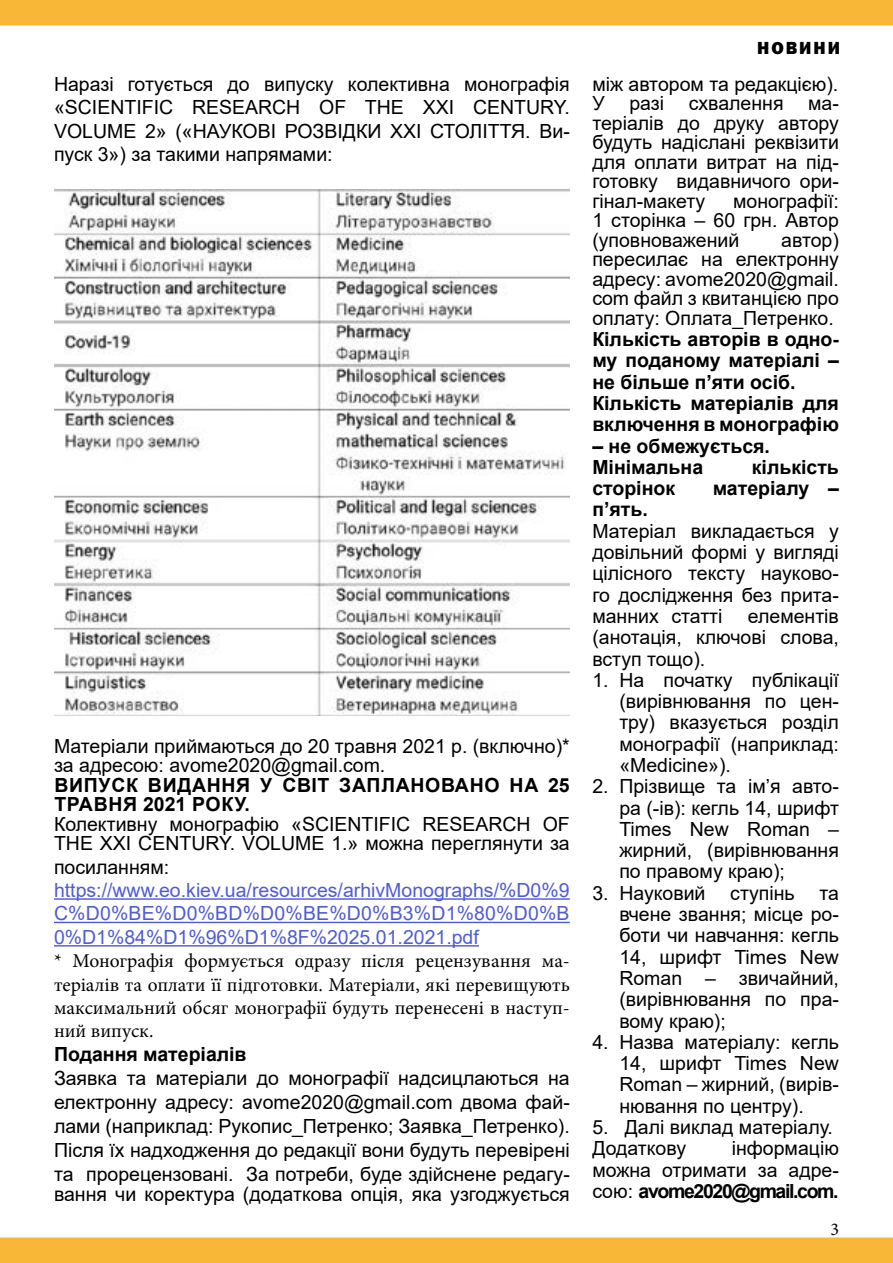
<style>
.page{position:relative;width:893px;height:1263px;background:#fff}
.page>*{position:absolute;margin:0;border:0;box-sizing:border-box;transform-origin:0 0}
.t1{font:19.5px/21.3px "Arial";color:#000;text-align:justify}
.t2{font:700 19.5px/21.3px "Arial";color:#000}
.t3{font:19.5px/23.4px "Minion Pro";color:#000;text-align:justify}
.t4{font:19.5px/23.4px "Arial";color:#4f5cd6;text-align:justify}
.t5{font:700 19.5px/19.5px "Arial";letter-spacing:.035em;color:#000}
.t6{font:800 18px "Franklin Gothic";letter-spacing:.11em;color:#000}
.t7{font:18px "Minion Pro";color:#000}
.s1{font-weight:700}
</style>
<div class="page">
<div style="left:0;top:0;width:893px;height:26px;background:#f9b738"></div>
<div style="left:0;top:1237px;width:893px;height:26px;background:#f9b738"></div>
<img style="left:54px;top:189px;width:516px;height:527px">
<hr style="left:54px;top:898px;width:516px;height:2px;background:#4f5cd6">
<hr style="left:54px;top:922px;width:516px;height:1px;background:#4f5cd6">
<hr style="left:54px;top:945px;width:425px;height:1px;background:#4f5cd6">
<p class="t1" style="left:54px;top:72px;width:517px;line-height:23.4px">Наразі готується до випуску колективна монографія «SCIENTIFIC RESEARCH OF THE XXI CENTURY.<br>VOLUME 2» («НАУКОВІ РОЗВІДКИ ХХІ СТОЛІТТЯ. Ви&shy;пуск 3») за такими напрямами:</p>
<p class="t1" style="left:54px;top:736px;width:517px;line-height:19.5px">Матеріали приймаються до 20 травня 2021 р. (включно)* за адресою: avome2020@gmail.com.</p>
<p class="t5" style="left:54px;top:775px;width:517px">ВИПУСК ВИДАННЯ У СВІТ ЗАПЛАНОВАНО НА 25<br>ТРАВНЯ 2021 РОКУ.</p>
<p class="t1" style="left:54px;top:814px;width:517px;line-height:19.5px">Колективну монографію «SCIENTIFIC RESEARCH OF<br>THE XXI CENTURY. VOLUME 1.» можна переглянути за</p>
<p class="t1" style="left:54px;top:856px;width:117px">посиланням:</p>
<p class="t4" style="left:54px;top:878px;width:517px">https://www.eo.kiev.ua/resources/arhivMonographs/%D0%9<br>C%D0%BE%D0%BD%D0%BE%D0%B3%D1%80%D0%B 0%D1%84%D1%96%D1%8F%2025.01.2021.pdf</p>
<p class="t3" style="left:54px;top:949px;width:517px">* Монографія формується одразу після рецензування ма&shy;теріалів та оплати її підготовки. Матеріали, які перевищують максимальний обсяг монографії будуть перенесені в наступ&shy;ний випуск.</p>
<p class="t2" style="left:54px;top:1044px;width:194px">Подання матеріалів</p>
<p class="t1" style="left:54px;top:1066px;width:517px;line-height:24px">Заявка та матеріали до монографії надсицлаються на електронну адресу: avome2020@gmail.com двома фай&shy;лами (наприклад: Рукопис_Петренко; Заявка_Петренко).<br>Після їх надходження до редакції вони будуть перевірені та прорецензовані. За потреби, буде здійснене редагу-</p>
<p class="t1" style="left:54px;top:1183px;width:517px">вання чи коректура (додаткова опція, яка узгоджується</p>
<p class="t6" style="left:757px;top:36px;width:85px">НОВИНИ</p>
<p class="t1" style="left:592px;top:74px;width:248px;line-height:19.5px">між автором та редакцією).<br>У</p>
<p class="t1" style="left:629px;top:93px;width:36px">разі</p>
<p class="t1" style="left:689px;top:93px;width:96px">схвалення</p>
<p class="t1" style="left:592px;top:94px;width:248px;line-height:19.5px;text-indent:216px">ма&shy;теріалів до друку автору будуть надіслані реквізити для оплати витрат на під&shy;готовку видавничого ори&shy;гінал-макету</p>
<p class="t1" style="left:592px;top:191px;width:248px;line-height:19.5px;text-indent:141px">монографії:<br>1 сторінка – 60 грн. Автор (уповноважений</p>
<p class="t1" style="left:592px;top:230px;width:248px;line-height:19.5px;text-indent:189px">автор) пересилає на електронну адресу: avome2020@gmail. com файл з квитанцією про оплату: Оплата_Петренко.</p>
<p class="t2" style="left:592px;top:329px;width:248px">Кількість авторів в одно&shy;му поданому матеріалі – не більше п’яти осіб.<br>Кількість матеріалів для включення в монографію</p>
<p class="t2" style="left:592px;top:435px;width:179px">– не обмежується.<br>Мінімальна</p>
<p class="t2" style="left:752px;top:457px;width:89px">кількість</p>
<p class="t2" style="left:592px;top:478px;width:84px">сторінок</p>
<p class="t2" style="left:713px;top:478px;width:128px">матеріалу –</p>
<p class="t2" style="left:592px;top:499px;width:57px">п’ять.</p>
<p class="t1" style="left:592px;top:520px;width:248px">Матеріал викладається у довільний формі у вигляді цілісного тексту науково&shy;го дослідження без прита&shy;манних статті</p>
<p class="t1" style="left:592px;top:605px;width:248px;text-indent:156px">елементів (анотація, ключові слова, вступ тощо).</p>
<p class="t1" style="left:619px;top:669px;width:221px;text-indent:-27px">1. На початку публікації (вирівнювання по цен&shy;тру) вказується розділ монографії (наприклад: «Medicine»).</p>
<p class="t1" style="left:619px;top:776px;width:221px;text-indent:-27px">2. Прізвище та ім’я авто&shy;ра (-ів): кегль 14, шрифт Times New Roman – жирний, (вирівнювання по правому краю);</p>
<p class="t1" style="left:592px;top:882px;width:115px">3. Науковий</p>
<p class="t1" style="left:730px;top:882px;width:66px">ступінь</p>
<p class="t1" style="left:619px;top:882px;width:221px;text-indent:200px">та вчене звання; місце ро&shy;боти чи навчання: кегль 14, шрифт Times New Roman – звичайний, (вирівнювання по пра&shy;вому краю);</p>
<p class="t1" style="left:619px;top:1031px;width:221px;text-indent:-27px">4. Назва матеріалу: кегль 14, шрифт Times New Roman – жирний, (вирів&shy;нювання по центру).</p>
<p class="t1" style="left:592px;top:1116px;width:242px">5. Далі виклад матеріалу.<br>Додаткову</p>
<p class="t1" style="left:592px;top:1138px;width:248px;text-indent:139px">інформацію можна отримати за адре&shy;сою: <span class="s1">avome2020@gmail.com.</span></p>
<p class="t7" style="left:830px;top:1217px;width:10px">3</p>
</div>
